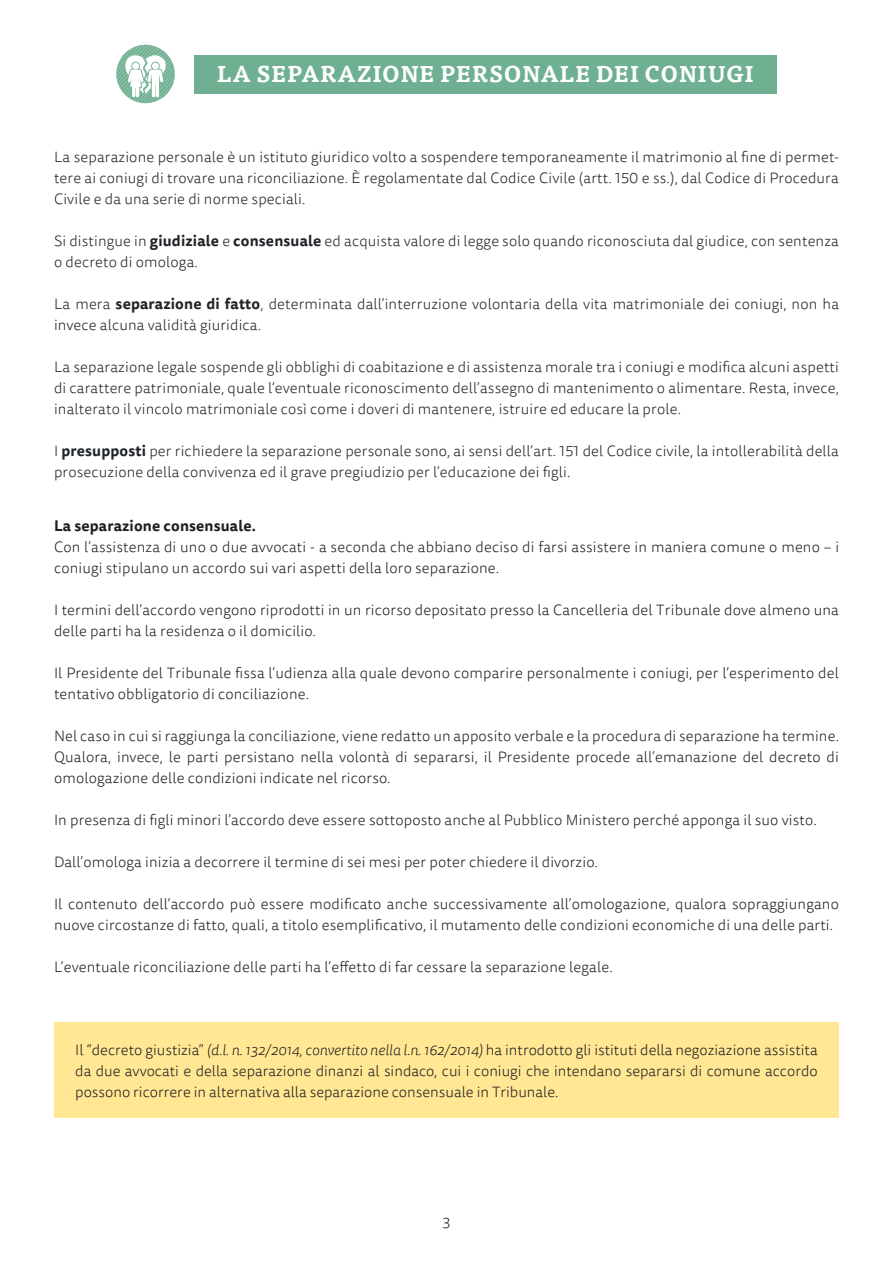
<style>
.page{position:relative;width:893px;height:1263px;background:#fff}
.page>*{position:absolute;margin:0;border:0;box-sizing:border-box;transform-origin:0 0}
.t1{font:700 22.5px "Tisa OT";letter-spacing:.02em;color:#fff}
.t2{font:300 15px/21px "Tisa Sans OT";letter-spacing:.01em;color:#231f20}
.t3{font:300 15px/21px "Tisa Sans OT";letter-spacing:.01em;color:#212529}
.t4{font:700 15px "Tisa Sans OT";letter-spacing:.01em;color:#231f20}
.s1{font-weight:700}
.s2{font-style:italic}
</style>
<div class="page">
<div style="left:54px;top:1023px;width:785px;height:95px;background:#ffe794"></div>
<div style="left:194px;top:55px;width:583px;height:38px;background:#6eb091"></div>
<svg style="left:116px;top:44px;width:59px;height:59px"></svg>
<h1 class="t1" style="left:217px;top:60px;width:538px">LA SEPARAZIONE PERSONALE DEI CONIUGI</h1>
<p class="t3" style="left:54px;top:147px;width:786px;text-align:justify">La separazione personale è un istituto giuridico volto a sospendere temporaneamente il matrimonio al fine di permet&shy;tere ai coniugi di trovare una riconciliazione. È regolamentate dal Codice Civile (artt. 150 e ss.), dal Codice di Procedura Civile e da una serie di norme speciali.</p>
<p class="t3" style="left:54px;top:231px;width:786px">Si distingue in <span class="s1">giudiziale</span> e <span class="s1">consensuale</span> ed acquista valore di legge solo quando riconosciuta dal giudice, con sentenza o decreto di omologa.</p>
<p class="t3" style="left:54px;top:294px;width:786px">La mera <span class="s1">separazione di fatto</span>, determinata dall’interruzione volontaria della vita matrimoniale dei coniugi, non ha invece alcuna validità giuridica.</p>
<p class="t3" style="left:54px;top:357px;width:786px;text-align:justify">La separazione legale sospende gli obblighi di coabitazione e di assistenza morale tra i coniugi e modifica alcuni aspetti di carattere patrimoniale, quale l’eventuale riconoscimento dell’assegno di mantenimento o alimentare. Resta, invece, inalterato il vincolo matrimoniale così come i doveri di mantenere, istruire ed educare la prole.</p>
<p class="t3" style="left:54px;top:441px;width:786px">I <span class="s1">presupposti</span> per richiedere la separazione personale sono, ai sensi dell’art. 151 del Codice civile, la intollerabilità della prosecuzione della convivenza ed il grave pregiudizio per l’educazione dei figli.</p>
<p class="t4" style="left:54px;top:516px;width:204px">La separazione consensuale.</p>
<p class="t2" style="left:54px;top:537px;width:787px">Con l’assistenza di uno o due avvocati - a seconda che abbiano deciso di farsi assistere in maniera comune o meno – i coniugi stipulano un accordo sui vari aspetti della loro separazione.</p>
<p class="t2" style="left:54px;top:600px;width:786px">I termini dell’accordo vengono riprodotti in un ricorso depositato presso la Cancelleria del Tribunale dove almeno una delle parti ha la residenza o il domicilio.</p>
<p class="t2" style="left:54px;top:663px;width:786px">Il Presidente del Tribunale fissa l’udienza alla quale devono comparire personalmente i coniugi, per l’esperimento del tentativo obbligatorio di conciliazione.</p>
<p class="t2" style="left:54px;top:726px;width:787px;text-align:justify">Nel caso in cui si raggiunga la conciliazione, viene redatto un apposito verbale e la procedura di separazione ha termine.<br>Qualora, invece, le parti persistano nella volontà di separarsi, il Presidente procede all’emanazione del decreto di omologazione delle condizioni indicate nel ricorso.</p>
<p class="t2" style="left:54px;top:810px;width:764px">In presenza di figli minori l’accordo deve essere sottoposto anche al Pubblico Ministero perché apponga il suo visto.</p>
<p class="t2" style="left:54px;top:852px;width:545px">Dall’omologa inizia a decorrere il termine di sei mesi per poter chiedere il divorzio.</p>
<p class="t2" style="left:54px;top:894px;width:786px">Il contenuto dell’accordo può essere modificato anche successivamente all’omologazione, qualora sopraggiungano nuove circostanze di fatto, quali, a titolo esemplificativo, il mutamento delle condizioni economiche di una delle parti.</p>
<p class="t2" style="left:54px;top:957px;width:560px">L’eventuale riconciliazione delle parti ha l’effetto di far cessare la separazione legale.</p>
<p class="t2" style="left:75px;top:1040px;width:744px;text-align:justify">Il “decreto giustizia” <span class="s2">(d.l. n. 132/2014, convertito nella l.n. 162/2014)</span> ha introdotto gli istituti della negoziazione assistita da due avvocati e della separazione dinanzi al sindaco, cui i coniugi che intendano separarsi di comune accordo possono ricorrere in alternativa alla separazione consensuale in Tribunale.</p>
<p class="t2" style="left:442px;top:1214px;width:10px">3</p>
</div>
